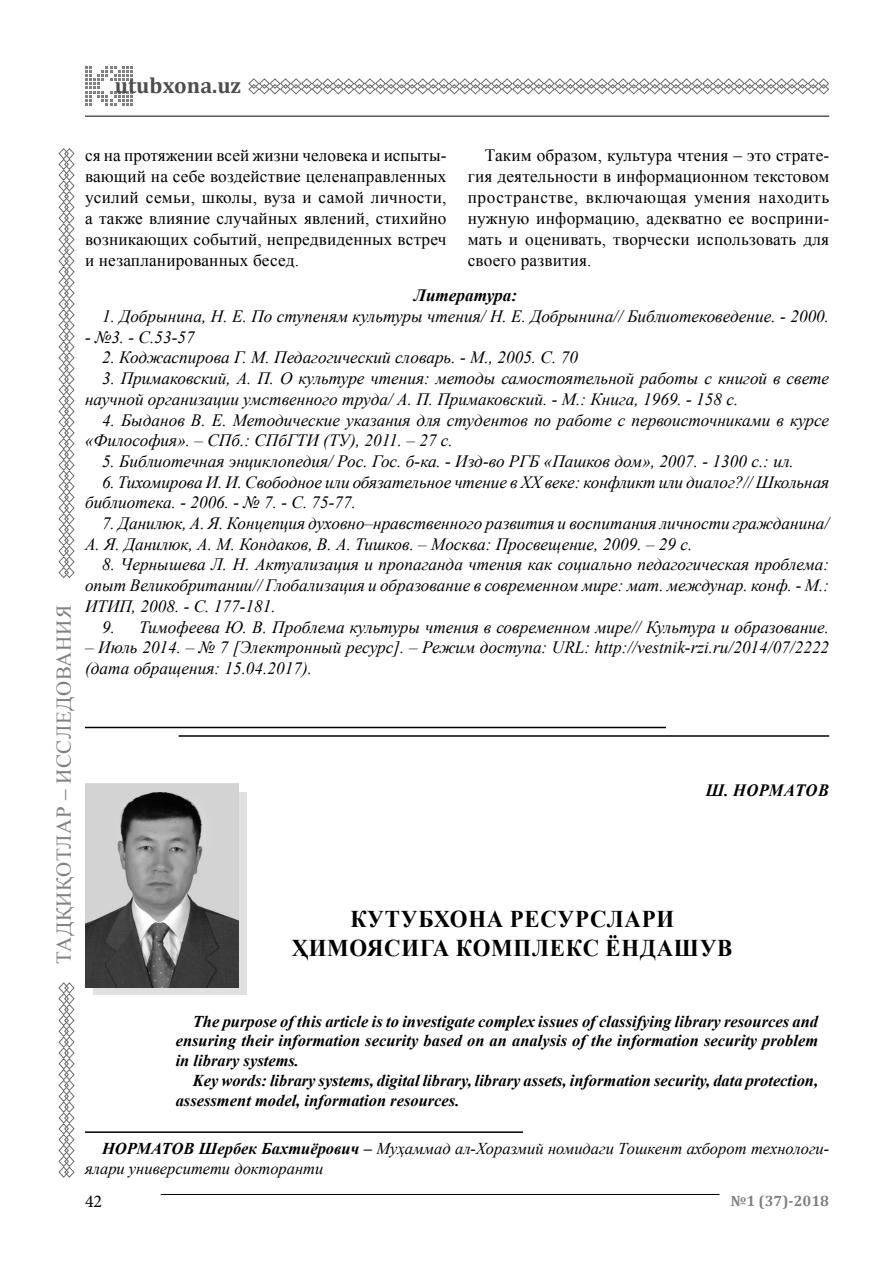
<style>
.page{position:relative;width:893px;height:1263px;background:#fff}
.page>*{position:absolute;margin:0;border:0;box-sizing:border-box;transform-origin:0 0}
.t1{font:700 24px/28.8px "Times New Roman";letter-spacing:.035em;color:#000;text-align:center;scale:.95 1}
.t2{font:700 22.2px "Cambria";color:#4e4e4e}
.t3{font:21px "Times New Roman";letter-spacing:.035em;color:#808080}
.t4{font:18px "Minion Pro";color:#000}
.t5{font:italic 17.25px/20.7px "Times New Roman";color:#000}
.t6{font:17.25px/21px "Times New Roman";letter-spacing:.01em;color:#000;text-align:justify}
.t7{font:italic 700 17.25px "Times New Roman";color:#000}
.t8{font:italic 700 17.25px "Times New Roman";letter-spacing:.035em;color:#000;scale:.95 1}
.t9{font:italic 700 16.5px/19.8px "Times New Roman";color:#000;text-align:justify}
.t10{font:italic 16.5px/19.8px "Times New Roman";color:#000}
.t11{font:700 15px "Cambria";color:#808080}
.s1{font-weight:700}
</style>
<div class="page">
<svg style="left:85px;top:66px;width:48px;height:40px"></svg>
<hr style="left:85px;top:115px;width:744px;height:2px;background:#585858">
<hr style="left:161px;top:1194px;width:558px;height:1px;background:#000">
<svg style="left:248px;top:78px;width:582px;height:17px"></svg>
<svg style="left:58px;top:148px;width:17px;height:430px"></svg>
<svg style="left:58px;top:982px;width:17px;height:196px"></svg>
<div style="left:94px;top:793px;width:153px;height:202px;background:#e0e0e0"></div>
<img style="left:85px;top:783px;width:153px;height:204px">
<hr style="left:85px;top:1131px;width:438px;height:2px;background:#000">
<hr style="left:85px;top:727px;width:581px;height:1px;background:#000">
<hr style="left:179px;top:735px;width:650px;height:2px;background:#000">
<p class="t2" style="left:115px;top:72px;width:128px">utubxona.uz</p>
<p class="t3" style="left:52px;top:964px;width:361px;rotate:-90deg">ТАДҚИҚОТЛАР – ИССЛЕДОВАНИЯ</p>
<p class="t6" style="left:85px;top:145px;width:363px">ся на протяжении всей жизни человека и испыты&shy;вающий на себе воздействие целенаправленных усилий семьи, школы, вуза и самой личности, а также влияние случайных явлений, стихийно возникающих событий, непредвиденных встреч и незапланированных бесед.</p>
<p class="t6" style="left:468px;top:145px;width:363px;text-indent:17px">Таким образом, культура чтения – это страте&shy;гия деятельности в информационном текстовом пространстве, включающая умения находить нужную информацию, адекватно ее восприни&shy;мать и оценивать, творчески использовать для своего развития.</p>
<p class="t7" style="left:414px;top:286px;width:104px">Литература:</p>
<p class="t5" style="left:102px;top:306px;width:729px">1. Добрынина, Н. Е. По ступеням культуры чтения/ Н. Е. Добрынина// Библиотековедение. - 2000.</p>
<p class="t5" style="left:85px;top:327px;width:111px">- №3. - С.53-57</p>
<p class="t5" style="left:102px;top:347px;width:477px">2. Коджаспирова Г. М. Педагогический словарь. - М., 2005. С. 70</p>
<p class="t5" style="left:85px;top:368px;width:746px;text-indent:17px">3. Примаковский, А. П. О культуре чтения: методы самостоятельной работы с книгой в свете научной организации умственного труда/ А. П. Примаковский. - М.: Книга, 1969. - 158 с.</p>
<p class="t5" style="left:85px;top:409px;width:746px;text-indent:17px">4. Быданов В. Е. Методические указания для студентов по работе с первоисточниками в курсе «Философия». – СПб.: СПбГТИ (ТУ), 2011. – 27 с.</p>
<p class="t5" style="left:102px;top:451px;width:693px">5. Библиотечная энциклопедия/ Рос. Гос. б-ка. - Изд-во РГБ «Пашков дом», 2007. - 1300 с.: ил.</p>
<p class="t5" style="left:85px;top:471px;width:746px;text-indent:17px">6. Тихомирова И. И. Свободное или обязательное чтение в XX веке: конфликт или диалог?// Школьная библиотека. - 2006. - № 7. - С. 75-77.</p>
<p class="t5" style="left:85px;top:513px;width:746px;text-indent:17px">7. Данилюк, А. Я. Концепция духовно–нравственного развития и воспитания личности гражданина/<br>А. Я. Данилюк, А. М. Кондаков, В. А. Тишков. – Москва: Просвещение, 2009. – 29 с.</p>
<p class="t5" style="left:85px;top:554px;width:746px;text-align:justify;text-indent:17px">8. Чернышева Л. Н. Актуализация и пропаганда чтения как социально педагогическая проблема: опыт Великобритании// Глобализация и образование в современном мире: мат. междунар. конф. - М.:<br>ИТИП, 2008. - С. 177-181.</p>
<p class="t5" style="left:102px;top:616px;width:729px">9. Тимофеева Ю. В. Проблема культуры чтения в современном мире// Культура и образование.</p>
<p class="t5" style="left:85px;top:637px;width:746px">– Июль 2014. – № 7 [Электронный ресурс]. – Режим доступа: URL: http://vestnik-rzi.ru/2014/07/2222 (дата обращения: 15.04.2017).</p>
<p class="t8" style="left:706px;top:781px;width:131px">Ш. НОРМАТОВ</p>
<h1 class="t1" style="left:292px;top:905px;width:465px">КУТУБХОНА РЕСУРСЛАРИ<br>ҲИМОЯСИГА КОМПЛЕКС ЁНДАШУВ</h1>
<p class="t9" style="left:176px;top:1011px;width:644px;text-indent:17px">The purpose of this article is to investigate complex issues of classifying library resources and ensuring their information security based on an analysis of the information security problem in library systems.</p>
<p class="t9" style="left:176px;top:1071px;width:644px;text-indent:17px">Key words: library systems, digital library, library assets, information security, data protection, assessment model, information resources.</p>
<p class="t10" style="left:85px;top:1139px;width:746px;text-indent:17px"><span class="s1">НОРМАТОВ Шербек Бахтиёрович –</span> Муҳаммад ал-Хоразмий номидаги Тошкент ахборот технологи&shy;ялари университети докторанти</p>
<p class="t4" style="left:85px;top:1190px;width:19px">42</p>
<p class="t11" style="left:731px;top:1192px;width:100px">№1 (37)-2018</p>
</div>
